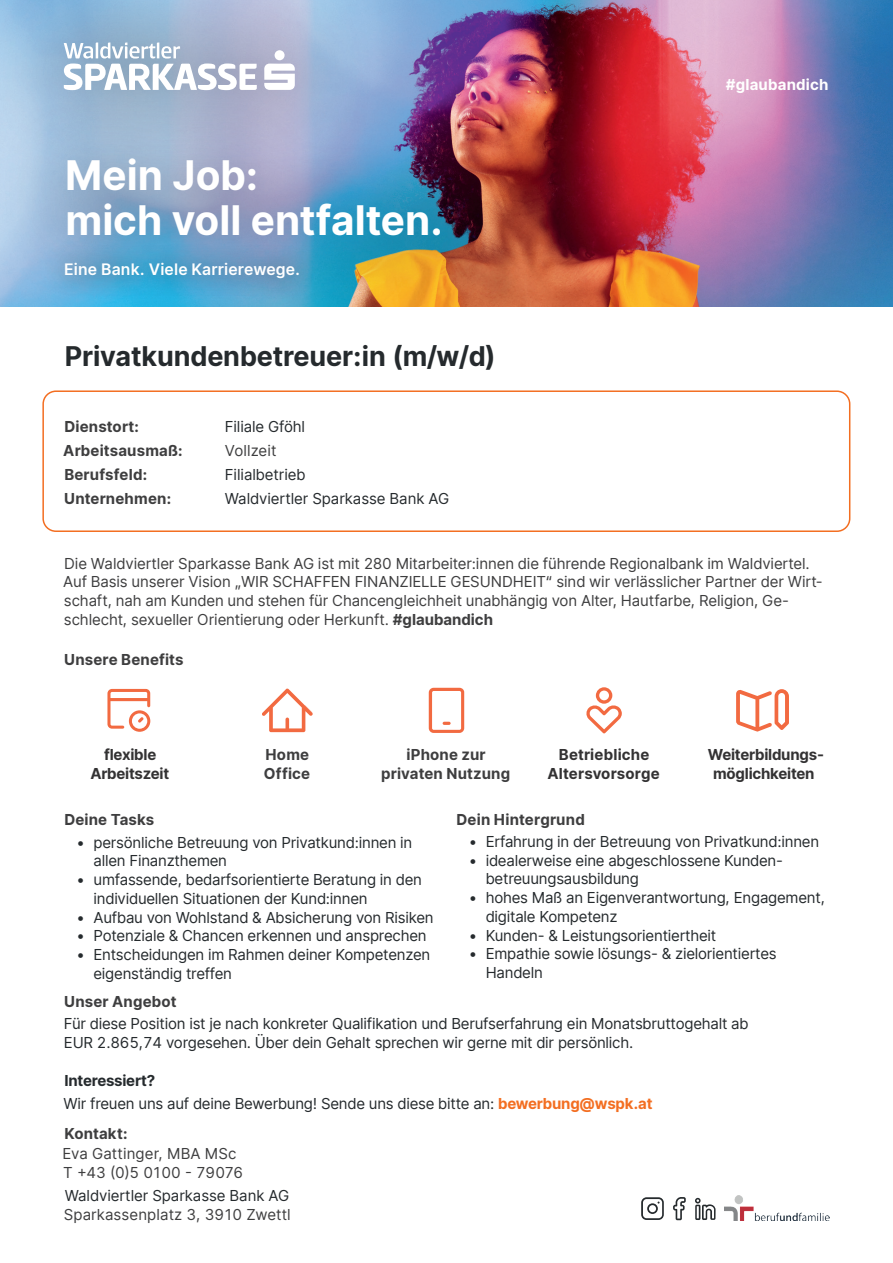
<style>
.page{position:relative;width:893px;height:1263px;background:#fff}
.page>*{position:absolute;margin:0;border:0;box-sizing:border-box;transform-origin:0 0}
.t1{font:700 40.5px/44.5px "Inter";color:#fff}
.t2{font:700 27px "Inter";letter-spacing:-.005em;color:#252a2d}
.t3{font:600 15.75px "Inter";letter-spacing:.01em;color:#fff}
.t4{font:15px/18.8px "Inter";letter-spacing:-.015em;color:#252a2d}
.t5{font:15px/18.8px "Inter";letter-spacing:-.005em;color:#3e3e3f}
.t6{font:700 15px/24px "Inter";letter-spacing:.01em;color:#3e3e3f}
.t7{font:700 15px/18.8px "Inter";letter-spacing:-.015em;color:#333233;text-align:center}
.t8{font:700 15px/19.5px "Inter";letter-spacing:.01em;color:#333233;text-align:center}
.t9{font:700 15px "Inter";letter-spacing:.015em;color:#fff}
.s1{font-weight:700}
.s2{font-weight:700;color:#f36e21}
</style>
<div class="page">
<img style="left:0;top:0;width:893px;height:307px">
<svg style="left:0;top:0;width:370px;height:94px;background:#9eb9d9"></svg>
<svg style="left:264px;top:64px;width:31px;height:26px"></svg>
<div style="left:275px;top:50px;width:10px;height:10px;background:#fff;border-radius:50%"></div>
<svg style="left:64px;top:43px;width:193px;height:47px"></svg>
<svg style="left:107px;top:689px;width:43px;height:43px"></svg>
<div style="left:42px;top:390px;width:808px;height:142px;border:2px solid #f36e21;border-radius:13px"></div>
<svg style="left:586px;top:687px;width:36px;height:46px"></svg>
<img style="left:724px;top:1196px;width:105px;height:24px">
<svg style="left:641px;top:1197px;width:23px;height:23px"></svg>
<svg style="left:673px;top:1197px;width:13px;height:23px"></svg>
<svg style="left:695px;top:1198px;width:21px;height:22px"></svg>
<div style="left:0;top:94px;width:499px;height:211px;background:#231f20;opacity:.75"></div>
<div style="left:43px;top:241px;width:275px;height:59px;background:#231f20;opacity:.75"></div>
<svg style="left:262px;top:688px;width:51px;height:44px"></svg>
<svg style="left:429px;top:688px;width:35px;height:45px"></svg>
<svg style="left:736px;top:689px;width:53px;height:42px"></svg>
<h1 class="t1" style="left:65px;top:152px;width:380px">Mein Job:<br>mich voll entfalten.</h1>
<p class="t3" style="left:64px;top:258px;width:237px">Eine Bank. Viele Karrierewege.</p>
<h2 class="t2" style="left:65px;top:335px;width:432px">Privatkundenbetreuer:in (m/w/d)</h2>
<p class="t6" style="left:63px;top:414px;width:121px">Dienstort:<br>Arbeitsausmaß:<br>Berufsfeld:<br>Unternehmen:</p>
<p class="t4" style="left:225px;top:417px;width:82px">Filiale Gföhl</p>
<p class="t5" style="left:225px;top:440px;width:53px">Vollzeit</p>
<p class="t4" style="left:225px;top:462px;width:226px;line-height:24.2px">Filialbetrieb<br>Waldviertler Sparkasse Bank AG</p>
<p class="t9" style="left:726px;top:73px;width:104px">#glaubandich</p>
<p class="t5" style="left:63px;top:553px;width:761px">Die Waldviertler Sparkasse Bank AG ist mit 280 Mitarbeiter:innen die führende Regionalbank im Waldviertel.<br>Auf Basis unserer Vision „WIR SCHAFFEN FINANZIELLE GESUNDHEIT“ sind wir verlässlicher Partner der Wirt&shy;schaft, nah am Kunden und stehen für Chancengleichheit unabhängig von Alter, Hautfarbe, Religion, Ge&shy;schlecht, sexueller Orientierung oder Herkunft. <span class="s1">#glaubandich</span></p>
<p class="t6" style="left:64px;top:647px;width:121px">Unsere Benefits</p>
<p class="t7" style="left:90px;top:745px;width:80px">flexible<br>Arbeitszeit</p>
<p class="t6" style="left:381px;top:744px;width:131px;line-height:19.5px;text-align:center">iPhone zur privaten Nutzung</p>
<p class="t6" style="left:264px;top:744px;width:48px;line-height:19.5px">Home<br>Office</p>
<p class="t8" style="left:547px;top:744px;width:114px">Betriebliche<br>Altersvorsorge</p>
<p class="t7" style="left:708px;top:745px;width:118px">Weiterbildungs&shy;möglichkeiten</p>
<p class="t6" style="left:64px;top:807px;width:91px">Deine Tasks</p>
<p class="t6" style="left:457px;top:807px;width:130px">Dein Hintergrund</p>
<p class="t4" style="left:94px;top:832px;width:320px;text-indent:-17px">• persönliche Betreuung von Privatkund:innen in allen Finanzthemen</p>
<p class="t4" style="left:94px;top:870px;width:330px;text-indent:-17px">• umfassende, bedarfsorientierte Beratung in den individuellen Situationen der Kund:innen</p>
<p class="t4" style="left:77px;top:907px;width:359px">• Aufbau von Wohlstand &amp; Absicherung von Risiken</p>
<p class="t4" style="left:77px;top:926px;width:352px">• Potenziale &amp; Chancen erkennen und ansprechen</p>
<p class="t4" style="left:93px;top:945px;width:338px;text-indent:-17px">• Entscheidungen im Rahmen deiner Kompetenzen eigenständig treffen</p>
<p class="t6" style="left:64px;top:989px;width:114px">Unser Angebot</p>
<p class="t4" style="left:469px;top:832px;width:352px">• Erfahrung in der Betreuung von Privatkund:innen</p>
<p class="t4" style="left:486px;top:850px;width:299px;text-indent:-17px">• idealerweise eine abgeschlossene Kunden&shy;betreuungsausbildung</p>
<p class="t4" style="left:486px;top:888px;width:341px;text-indent:-17px">• hohes Maß an Eigenverantwortung, Engagement, digitale Kompetenz</p>
<p class="t4" style="left:469px;top:925px;width:249px">• Kunden- &amp; Leistungsorientiertheit</p>
<p class="t4" style="left:486px;top:944px;width:292px;text-indent:-17px">• Empathie sowie lösungs- &amp; zielorientiertes<br>Handeln</p>
<p class="t4" style="left:64px;top:1013px;width:686px">Für diese Position ist je nach konkreter Qualifikation und Berufserfahrung ein Monatsbruttogehalt ab<br>EUR 2.865,74 vorgesehen. Über dein Gehalt sprechen wir gerne mit dir persönlich.</p>
<p class="t4" style="left:64px;top:1068px;width:590px;line-height:23px"><span class="s1">Interessiert?<br></span>Wir freuen uns auf deine Bewerbung! Sende uns diese bitte an: <span class="s2">bewerbung@wspk.at</span></p>
<p class="t5" style="left:63px;top:1143px;width:182px;line-height:19.5px">Eva Gattinger, MBA MSc<br>T +43 (0)5 0100 - 79076</p>
<p class="t4" style="left:65px;top:1186px;width:226px">Waldviertler Sparkasse Bank AG</p>
<p class="t5" style="left:64px;top:1205px;width:229px">Sparkassenplatz 3, 3910 Zwettl</p>
<p class="t6" style="left:64px;top:1121px;width:65px">Kontakt:</p>
</div>
